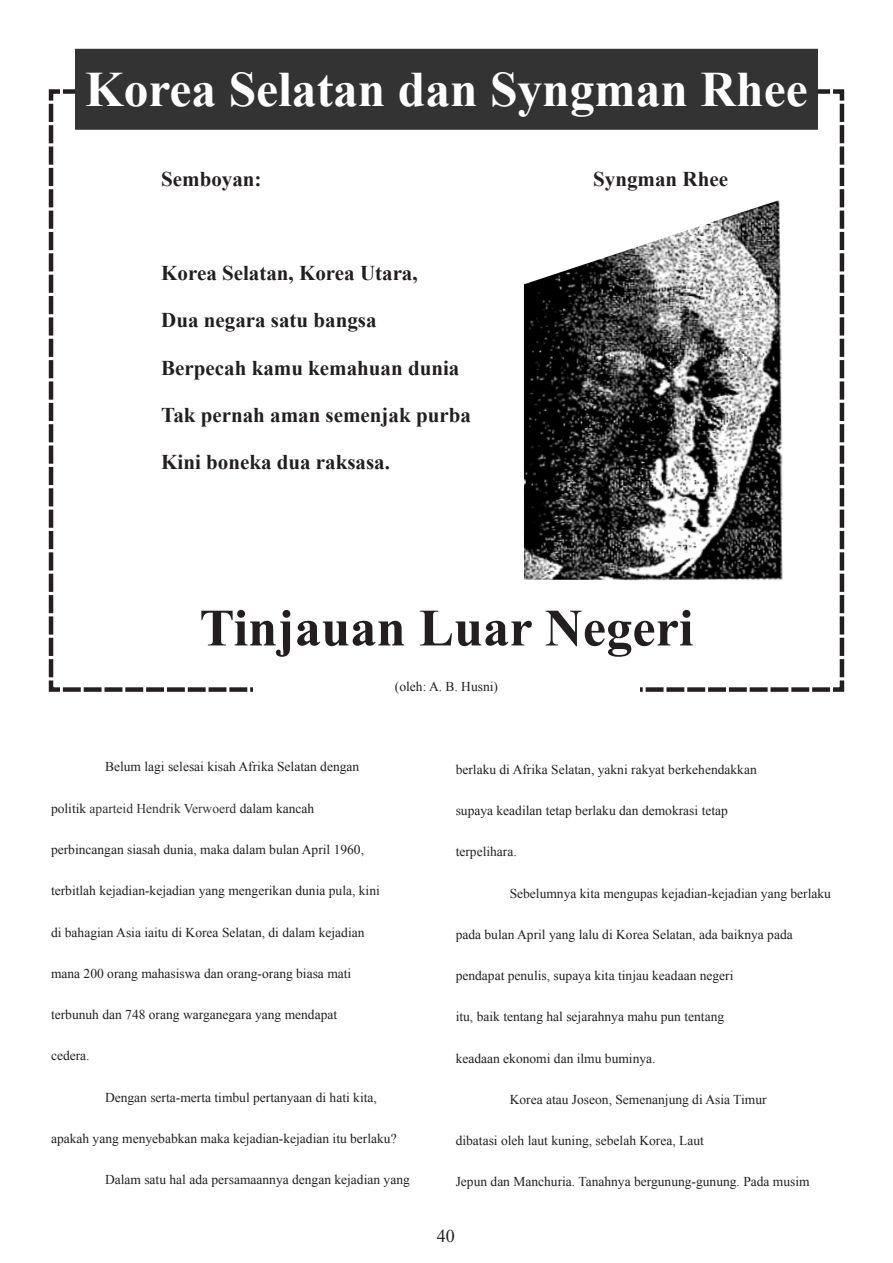
<style>
.page{position:relative;width:893px;height:1263px;background:#fff}
.page>*{position:absolute;margin:0;border:0;box-sizing:border-box;transform-origin:0 0}
.t1{font:700 52.5px "Times New Roman";color:#231f20}
.t2{font:700 49.5px "Times New Roman";color:#fff}
.t3{font:700 21px "Times New Roman";color:#231f20}
.t4{font:18px "Times New Roman";color:#231f20}
.t5{font:13.5px "Times New Roman";color:#231f20}
.t6{font:13.5px "Times New Roman";color:#333}
.s1{color:#231f20}
</style>
<div class="page">
<svg style="left:48px;top:89px;width:797px;height:603px"></svg>
<div style="left:76px;top:50px;width:741px;height:79px;background:#333"></div>
<div style="left:75px;top:49px;width:743px;height:81px;border:2px solid #333"></div>
<div style="left:253px;top:681px;width:387px;height:21px;background:#fff"></div>
<img style="left:524px;top:200px;width:261px;height:381px">
<p class="t2" style="left:85px;top:55px;width:724px">Korea Selatan dan Syngman Rhee</p>
<p class="t3" style="left:161px;top:164px;width:102px">Semboyan:</p>
<p class="t3" style="left:593px;top:164px;width:136px">Syngman Rhee</p>
<p class="t3" style="left:161px;top:259px;width:258px">Korea Selatan, Korea Utara,</p>
<p class="t3" style="left:161px;top:306px;width:217px">Dua negara satu bangsa</p>
<p class="t3" style="left:161px;top:353px;width:300px">Berpecah kamu kemahuan dunia</p>
<p class="t3" style="left:161px;top:400px;width:311px">Tak pernah aman semenjak purba</p>
<p class="t3" style="left:161px;top:448px;width:230px">Kini boneka dua raksasa.</p>
<p class="t1" style="left:199px;top:592px;width:495px">Tinjauan Luar Negeri</p>
<p class="t5" style="left:395px;top:677px;width:105px">(oleh: A. B. Husni)</p>
<p class="t5" style="left:105px;top:758px;width:256px">Belum lagi selesai kisah Afrika Selatan dengan</p>
<p class="t6" style="left:51px;top:799px;width:265px"><span class="s1">politik</span> aparteid Hendrik Verwoerd <span class="s1">dalam kancah</span></p>
<p class="t5" style="left:51px;top:840px;width:315px">perbincangan siasah dunia, maka dalam bulan April 1960,</p>
<p class="t5" style="left:51px;top:882px;width:330px">terbitlah kejadian-kejadian yang mengerikan dunia pula, kini</p>
<p class="t5" style="left:51px;top:923px;width:315px">di bahagian Asia iaitu di Korea Selatan, di dalam kejadian</p>
<p class="t5" style="left:51px;top:964px;width:302px">mana 200 orang mahasiswa dan orang-orang biasa mati</p>
<p class="t5" style="left:51px;top:1005px;width:288px">terbunuh dan 748 orang warganegara yang mendapat</p>
<p class="t5" style="left:51px;top:1047px;width:40px">cedera.</p>
<p class="t5" style="left:105px;top:1088px;width:273px">Dengan serta-merta timbul pertanyaan di hati kita,</p>
<p class="t5" style="left:51px;top:1129px;width:347px">apakah yang menyebabkan maka kejadian-kejadian itu berlaku?</p>
<p class="t5" style="left:105px;top:1170px;width:306px">Dalam satu hal ada persamaannya dengan kejadian yang</p>
<p class="t5" style="left:456px;top:760px;width:303px">berlaku di Afrika Selatan, yakni rakyat berkehendakkan</p>
<p class="t5" style="left:456px;top:801px;width:274px">supaya keadilan tetap berlaku dan demokrasi tetap</p>
<p class="t5" style="left:456px;top:843px;width:63px">terpelihara.</p>
<p class="t5" style="left:510px;top:884px;width:323px">Sebelumnya kita mengupas kejadian-kejadian yang berlaku</p>
<p class="t5" style="left:456px;top:925px;width:339px">pada bulan April yang lalu di Korea Selatan, ada baiknya pada</p>
<p class="t5" style="left:456px;top:966px;width:279px">pendapat penulis, supaya kita tinjau keadaan negeri</p>
<p class="t5" style="left:456px;top:1008px;width:270px">itu, baik tentang hal sejarahnya mahu pun tentang</p>
<p class="t5" style="left:456px;top:1049px;width:201px">keadaan ekonomi dan ilmu buminya.</p>
<p class="t5" style="left:510px;top:1090px;width:258px">Korea atau Joseon, Semenanjung di Asia Timur</p>
<p class="t5" style="left:456px;top:1131px;width:250px">dibatasi oleh laut kuning, sebelah Korea, Laut</p>
<p class="t5" style="left:456px;top:1173px;width:355px">Jepun dan Manchuria. Tanahnya bergunung-gunung. Pada musim</p>
<h3 class="t4" style="left:437px;top:1224px;width:19px">40</h3>
</div>
